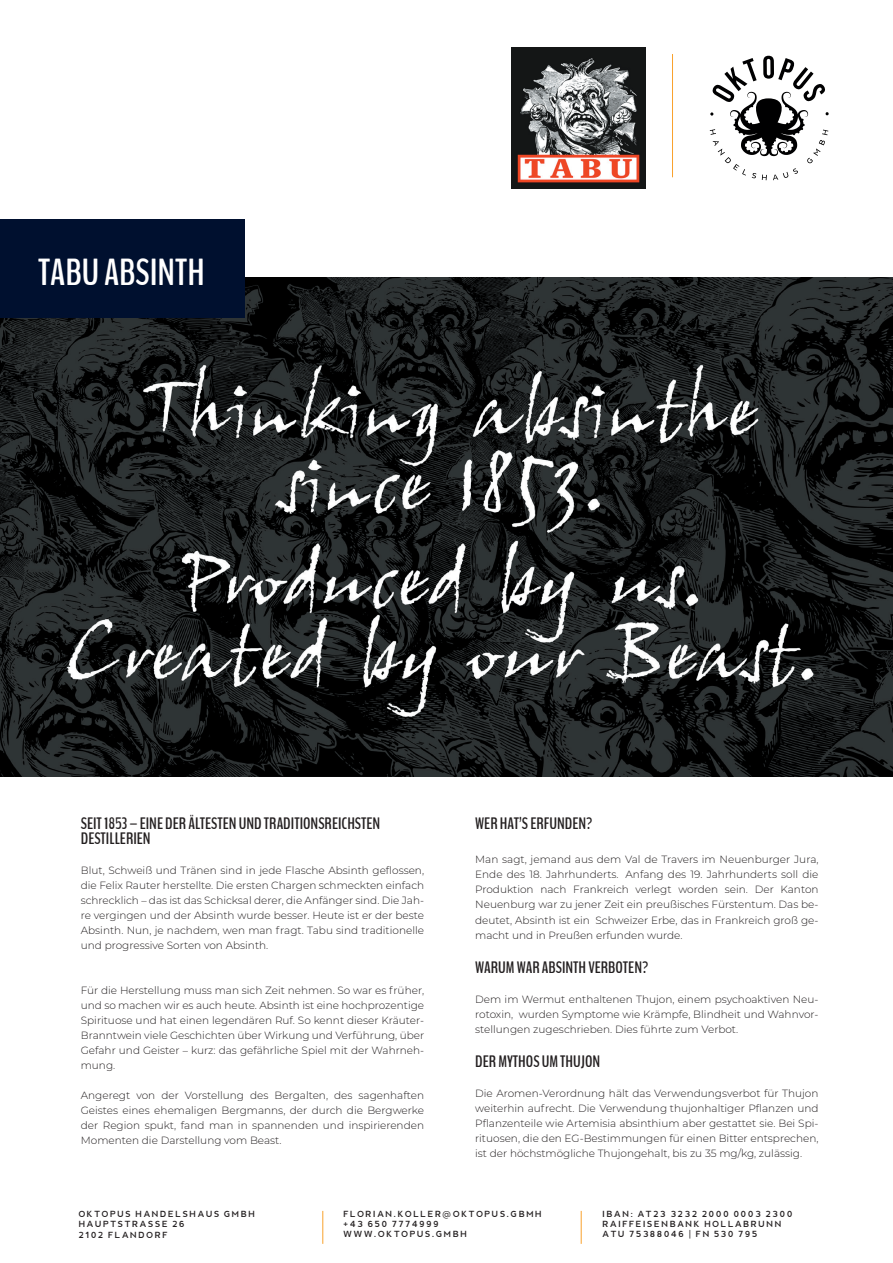
<style>
.page{position:relative;width:893px;height:1263px;background:#fff}
.page>*{position:absolute;margin:0;border:0;box-sizing:border-box;transform-origin:0 0}
.t1{font:700 37.5px "Bench Nine";color:#fff}
.t2{font:700 16.5px/15px "Bench Nine";color:#231f20}
.t3{font:300 10.5px/15px "Montserrat";color:#231f20;text-align:justify}
.t4{font:8.25px/9.9px "Berlin";letter-spacing:.2em;color:#231f20}
</style>
<div class="page">
<hr style="left:581px;top:1211px;width:1px;height:33px;background:#f9a22d">
<hr style="left:322px;top:1211px;width:1px;height:33px;background:#f9a22d">
<img style="left:0;top:277px;width:893px;height:499px">
<div style="left:0;top:219px;width:244px;height:99px;background:#00102f"></div>
<svg style="left:710px;top:56px;width:119px;height:124px"></svg>
<img style="left:512px;top:48px;width:133px;height:140px">
<hr style="left:672px;top:54px;width:1px;height:123px;background:#f9a22d">
<h1 class="t1" style="left:38px;top:248px;width:168px">TABU ABSINTH</h1>
<h2 class="t2" style="left:81px;top:816px;width:301px">SEIT 1853 – EINE DER ÄLTESTEN UND TRADITIONSREICHSTEN<br>DESTILLERIEN</h2>
<p class="t3" style="left:81px;top:863px;width:345px">Blut, Schweiß und Tränen sind in jede Flasche Absinth geflossen, die Felix Rauter herstellte. Die ersten Chargen schmeckten einfach schrecklich – das ist das Schicksal derer, die Anfänger sind. Die Jah&shy;re vergingen und der Absinth wurde besser. Heute ist er der beste Absinth. Nun, je nachdem, wen man fragt. Tabu sind traditionelle und progressive Sorten von Absinth.</p>
<p class="t3" style="left:81px;top:983px;width:345px">Für die Herstellung muss man sich Zeit nehmen. So war es früher, und so machen wir es auch heute. Absinth ist eine hochprozentige Spirituose und hat einen legendären Ruf. So kennt dieser Kräuter-Branntwein viele Geschichten über Wirkung und Verführung, über Gefahr und Geister – kurz: das gefährliche Spiel mit der Wahrneh&shy;mung.</p>
<p class="t3" style="left:81px;top:1088px;width:345px">Angeregt von der Vorstellung des Bergalten, des sagenhaften Geistes eines ehemaligen Bergmanns, der durch die Bergwerke der Region spukt, fand man in spannenden und inspirierenden Momenten die Darstellung vom Beast.</p>
<h2 class="t2" style="left:475px;top:816px;width:119px">WER HAT’S ERFUNDEN?</h2>
<p class="t3" style="left:475px;top:852px;width:345px">Man sagt, jemand aus dem Val de Travers im Neuenburger Jura, Ende des 18. Jahrhunderts. Anfang des 19. Jahrhunderts soll die Produktion nach Frankreich verlegt worden sein. Der Kanton Neuenburg war zu jener Zeit ein preußisches Fürstentum. Das be&shy;deutet, Absinth ist ein Schweizer Erbe, das in Frankreich groß ge&shy;macht und in Preußen erfunden wurde.</p>
<h2 class="t2" style="left:475px;top:960px;width:175px">WARUM WAR ABSINTH VERBOTEN?</h2>
<p class="t3" style="left:475px;top:991px;width:345px">Dem im Wermut enthaltenen Thujon, einem psychoaktiven Neu&shy;rotoxin, wurden Symptome wie Krämpfe, Blindheit und Wahnvor&shy;stellungen zugeschrieben. Dies führte zum Verbot.</p>
<h2 class="t2" style="left:475px;top:1054px;width:127px">DER MYTHOS UM THUJON</h2>
<p class="t3" style="left:475px;top:1085px;width:345px">Die Aromen-Verordnung hält das Verwendungsverbot für Thujon weiterhin aufrecht. Die Verwendung thujonhaltiger Pflanzen und Pflanzenteile wie Artemisia absinthium aber gestattet sie. Bei Spi&shy;rituosen, die den EG-Bestimmungen für einen Bitter entsprechen, ist der höchstmögliche Thujongehalt, bis zu 35 mg/kg, zulässig.</p>
<p class="t4" style="left:79px;top:1209px;width:178px">OKTOPUS HANDELSHAUS GMBH<br>HAUPTSTRASSE 26</p>
<p class="t4" style="left:79px;top:1230px;width:90px">2102 FLANDORF</p>
<p class="t4" style="left:343px;top:1209px;width:200px">FLORIAN.KOLLER@OKTOPUS.GBMH +43 650 7774999<br>WWW.OKTOPUS.GMBH</p>
<p class="t4" style="left:603px;top:1209px;width:192px">IBAN: AT23 3232 2000 0003 2300<br>RAIFFEISENBANK HOLLABRUNN<br>ATU 75388046 | FN 530 795</p>
</div>
